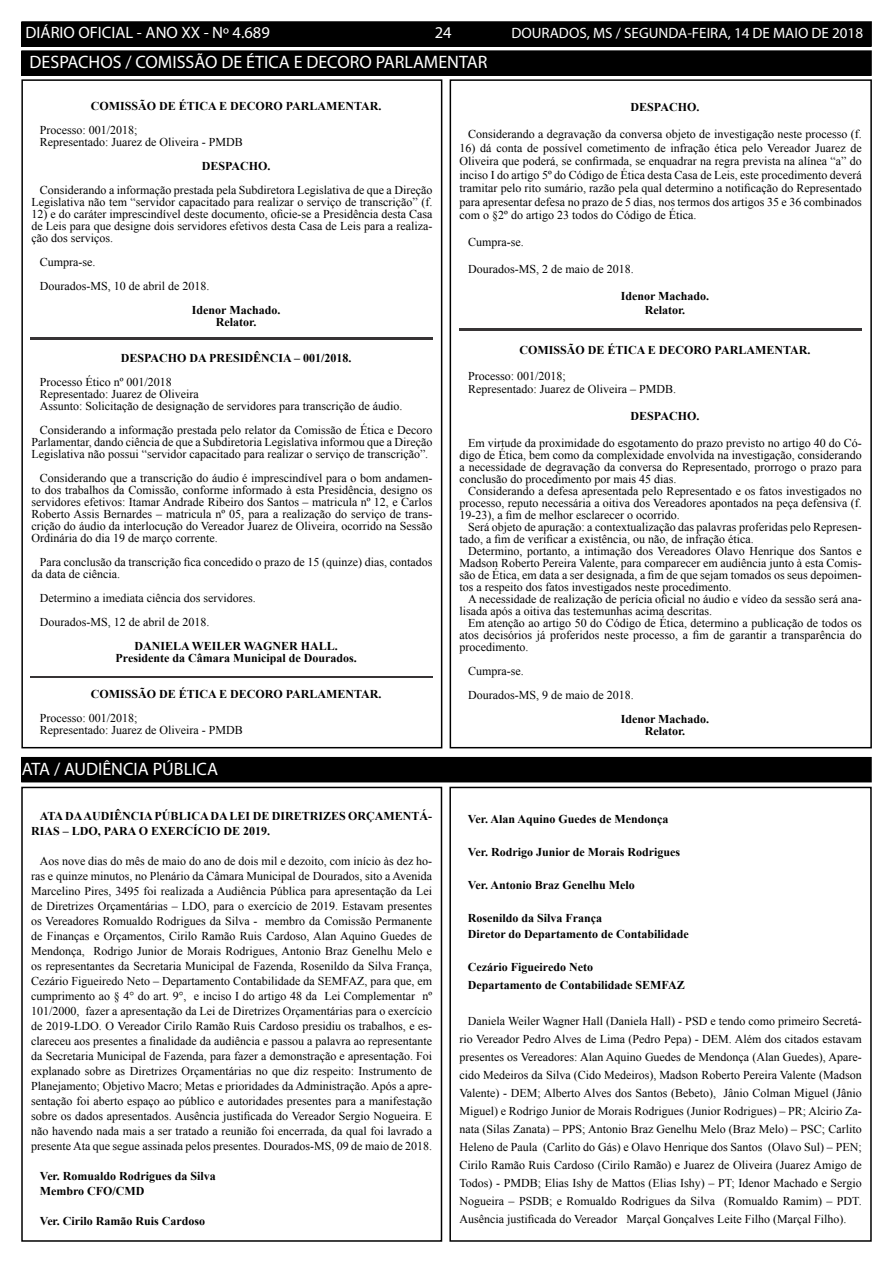
<style>
.page{position:relative;width:893px;height:1263px;background:#fff}
.page>*{position:absolute;margin:0;border:0;box-sizing:border-box;transform-origin:0 0}
.t1{font:18px "Myriad Pro";color:#fff}
.t2{font:16.5px "Myriad Pro";color:#fff}
.t3{font:15px "Myriad Pro";color:#fff}
.t4{font:12px/12px "Times New Roman";color:#000}
.t5{font:700 12px/12px "Times New Roman";color:#000;text-align:center}
</style>
<div class="page">
<div style="left:21px;top:22px;width:850px;height:24px;background:#000"></div>
<div style="left:21px;top:21px;width:851px;height:26px;border:2px solid #000"></div>
<div style="left:21px;top:51px;width:850px;height:24px;background:#000"></div>
<div style="left:21px;top:50px;width:851px;height:26px;border:2px solid #000"></div>
<div style="left:21px;top:79px;width:421px;height:669px;border:2px solid #000"></div>
<div style="left:450px;top:79px;width:422px;height:669px;border:2px solid #000"></div>
<img style="left:31px;top:338px;width:402px;height:1px">
<img style="left:460px;top:329px;width:402px;height:1px">
<img style="left:31px;top:676px;width:402px;height:2px">
<div style="left:21px;top:787px;width:421px;height:455px;border:2px solid #000"></div>
<div style="left:449px;top:787px;width:423px;height:455px;border:2px solid #000"></div>
<div style="left:21px;top:758px;width:850px;height:24px;background:#000"></div>
<div style="left:20px;top:757px;width:852px;height:25px;border:2px solid #000"></div>
<h2 class="t2" style="left:26px;top:22px;width:246px">DIÁRIO OFICIAL - ANO XX - Nº 4.689</h2>
<h2 class="t2" style="left:435px;top:22px;width:18px">24</h2>
<p class="t3" style="left:511px;top:24px;width:353px">DOURADOS, MS / SEGUNDA-FEIRA, 14 DE MAIO DE 2018</p>
<h1 class="t1" style="left:30px;top:51px;width:459px">DESPACHOS / COMISSÃO DE ÉTICA E DECORO PARLAMENTAR</h1>
<p class="t5" style="left:91px;top:99px;width:292px">COMISSÃO DE ÉTICA E DECORO PARLAMENTAR.</p>
<p class="t4" style="left:40px;top:123px;width:204px">Processo: 001/2018;<br>Representado: Juarez de Oliveira - PMDB</p>
<p class="t5" style="left:202px;top:159px;width:70px">DESPACHO.</p>
<p class="t4" style="left:31px;top:183px;width:402px;text-align:right">Considerando a informação prestada pela Subdiretora Legislativa de que a Direção<br>Legislativa não tem “servidor capacitado para realizar o serviço de transcrição” (f.</p>
<p class="t4" style="left:31px;top:207px;width:402px;text-align:justify">12) e do caráter imprescindível deste documento, oficie-se a Presidência desta Casa de Leis para que designe dois servidores efetivos desta Casa de Leis para a realiza&shy;ção dos serviços.</p>
<p class="t4" style="left:40px;top:249px;width:171px;line-height:24px">Cumpra-se.<br>Dourados-MS, 10 de abril de 2018.</p>
<p class="t5" style="left:192px;top:303px;width:90px">Idenor Machado.<br>Relator.</p>
<p class="t5" style="left:121px;top:351px;width:232px">DESPACHO DA PRESIDÊNCIA – 001/2018.</p>
<p class="t4" style="left:40px;top:375px;width:364px">Processo Ético nº 001/2018<br>Representado: Juarez de Oliveira<br>Assunto: Solicitação de designação de servidores para transcrição de áudio.</p>
<p class="t4" style="left:31px;top:423px;width:402px;text-align:justify;text-indent:9px">Considerando a informação prestada pelo relator da Comissão de Ética e Decoro Parlamentar, dando ciência de que a Subdiretoria Legislativa informou que a Direção Legislativa não possui “servidor capacitado para realizar o serviço de transcrição”.</p>
<p class="t4" style="left:31px;top:471px;width:402px;text-align:justify;text-indent:8px">Considerando que a transcrição do áudio é imprescindível para o bom andamen&shy;to dos trabalhos da Comissão, conforme informado à esta Presidência, designo os servidores efetivos: Itamar Andrade Ribeiro dos Santos – matricula nº 12, e Carlos Roberto Assis Bernardes – matricula nº 05, para a realização do serviço de trans&shy;crição do áudio da interlocução do Vereador Juarez de Oliveira, ocorrido na Sessão Ordinária do dia 19 de março corrente.</p>
<p class="t4" style="left:31px;top:555px;width:402px;text-indent:9px">Para conclusão da transcrição fica concedido o prazo de 15 (quinze) dias, contados da data de ciência.</p>
<p class="t4" style="left:40px;top:585px;width:217px;line-height:24px">Determino a imediata ciência dos servidores.<br>Dourados-MS, 12 de abril de 2018.</p>
<p class="t5" style="left:116px;top:639px;width:243px">DANIELA WEILER WAGNER HALL.<br>Presidente da Câmara Municipal de Dourados.</p>
<p class="t5" style="left:91px;top:687px;width:292px">COMISSÃO DE ÉTICA E DECORO PARLAMENTAR.</p>
<p class="t4" style="left:40px;top:711px;width:204px">Processo: 001/2018;<br>Representado: Juarez de Oliveira - PMDB</p>
<p class="t5" style="left:631px;top:101px;width:70px">DESPACHO.</p>
<p class="t4" style="left:468px;top:128px;width:395px">Considerando a degravação da conversa objeto de investigação neste processo (f.</p>
<p class="t4" style="left:460px;top:141px;width:404px;line-height:13.5px;text-align:justify">16) dá conta de possível cometimento de infração ética pelo Vereador Juarez de Oliveira que poderá, se confirmada, se enquadrar na regra prevista na alínea “a” do inciso I do artigo 5º do Código de Ética desta Casa de Leis, este procedimento deverá tramitar pelo rito sumário, razão pela qual determino a notificação do Representado para apresentar defesa no prazo de 5 dias, nos termos dos artigos 35 e 36 combinados com o §2º do artigo 23 todos do Código de Ética.</p>
<p class="t4" style="left:468px;top:236px;width:57px">Cumpra-se.</p>
<p class="t4" style="left:468px;top:263px;width:167px">Dourados-MS, 2 de maio de 2018.</p>
<p class="t5" style="left:621px;top:289px;width:90px;line-height:13.5px">Idenor Machado.<br>Relator.</p>
<p class="t5" style="left:519px;top:344px;width:292px">COMISSÃO DE ÉTICA E DECORO PARLAMENTAR.</p>
<p class="t4" style="left:468px;top:369px;width:209px;line-height:13.5px">Processo: 001/2018;<br>Representado: Juarez de Oliveira – PMDB.</p>
<p class="t5" style="left:631px;top:410px;width:70px">DESPACHO.</p>
<p class="t4" style="left:460px;top:437px;width:404px;text-align:justify;text-indent:9px">Em virtude da proximidade do esgotamento do prazo previsto no artigo 40 do Có&shy;digo de Ética, bem como da complexidade envolvida na investigação, considerando a necessidade de degravação da conversa do Representado, prorrogo o prazo para conclusão do procedimento por mais 45 dias.</p>
<p class="t4" style="left:460px;top:485px;width:404px;text-align:justify;text-indent:9px">Considerando a defesa apresentada pelo Representado e os fatos investigados no processo, reputo necessária a oitiva dos Vereadores apontados na peça defensiva (f.<br>19-23), a fim de melhor esclarecer o ocorrido.</p>
<p class="t4" style="left:460px;top:521px;width:404px;text-indent:9px">Será objeto de apuração: a contextualização das palavras proferidas pelo Represen&shy;tado, a fim de verificar a existência, ou não, de infração ética.</p>
<p class="t4" style="left:460px;top:545px;width:404px;text-align:justify;text-indent:9px">Determino, portanto, a intimação dos Vereadores Olavo Henrique dos Santos e Madson Roberto Pereira Valente, para comparecer em audiência junto à esta Comis&shy;são de Ética, em data a ser designada, a fim de que sejam tomados os seus depoimen&shy;tos a respeito dos fatos investigados neste procedimento.</p>
<p class="t4" style="left:460px;top:593px;width:404px;text-indent:9px">A necessidade de realização de perícia oficial no áudio e vídeo da sessão será ana&shy;lisada após a oitiva das testemunhas acima descritas.</p>
<p class="t4" style="left:460px;top:617px;width:404px;text-align:justify;text-indent:9px">Em atenção ao artigo 50 do Código de Ética, determino a publicação de todos os atos decisórios já proferidos neste processo, a fim de garantir a transparência do procedimento.</p>
<p class="t4" style="left:468px;top:659px;width:167px;line-height:24px">Cumpra-se.<br>Dourados-MS, 9 de maio de 2018.</p>
<p class="t5" style="left:621px;top:713px;width:90px">Idenor Machado.<br>Relator.</p>
<h1 class="t1" style="left:22px;top:758px;width:198px">ATA / AUDIÊNCIA PÚBLICA</h1>
<p class="t5" style="left:31px;top:808px;width:402px;line-height:15px;text-align:left;text-indent:9px">ATA DA AUDIÊNCIA PÚBLICA DA LEI DE DIRETRIZES ORÇAMENTÁ-<br>RIAS – LDO, PARA O EXERCÍCIO DE 2019.</p>
<p class="t4" style="left:31px;top:853px;width:402px;line-height:15px;text-align:justify;text-indent:9px">Aos nove dias do mês de maio do ano de dois mil e dezoito, com início às dez ho&shy;ras e quinze minutos, no Plenário da Câmara Municipal de Dourados, sito a Avenida Marcelino Pires, 3495 foi realizada a Audiência Pública para apresentação da Lei de Diretrizes Orçamentárias – LDO, para o exercício de 2019. Estavam presentes os Vereadores Romualdo Rodrigues da Silva - membro da Comissão Permanente de Finanças e Orçamentos, Cirilo Ramão Ruis Cardoso, Alan Aquino Guedes de Mendonça, Rodrigo Junior de Morais Rodrigues, Antonio Braz Genelhu Melo e os representantes da Secretaria Municipal de Fazenda, Rosenildo da Silva França, Cezário Figueiredo Neto – Departamento Contabilidade da SEMFAZ, para que, em cumprimento ao § 4° do art. 9°, e inciso I do artigo 48 da Lei Complementar nº 101/2000, fazer a apresentação da Lei de Diretrizes Orçamentárias para o exercício de 2019-LDO. O Vereador Cirilo Ramão Ruis Cardoso presidiu os trabalhos, e es&shy;clareceu aos presentes a finalidade da audiência e passou a palavra ao representante da Secretaria Municipal de Fazenda, para fazer a demonstração e apresentação. Foi explanado sobre as Diretrizes Orçamentárias no que diz respeito: Instrumento de Planejamento; Objetivo Macro; Metas e prioridades da Administração. Após a apre&shy;sentação foi aberto espaço ao público e autoridades presentes para a manifestação sobre os dados apresentados. Ausência justificada do Vereador Sergio Nogueira. E não havendo nada mais a ser tratado a reunião foi encerrada, da qual foi lavrado a presente Ata que segue assinada pelos presentes. Dourados-MS, 09 de maio de 2018.</p>
<p class="t5" style="left:40px;top:1168px;width:178px;line-height:15px;text-align:left">Ver. Romualdo Rodrigues da Silva<br>Membro CFO/CMD</p>
<p class="t5" style="left:40px;top:1214px;width:167px">Ver. Cirilo Ramão Ruis Cardoso</p>
<p class="t5" style="left:468px;top:812px;width:202px">Ver. Alan Aquino Guedes de Mendonça</p>
<p class="t5" style="left:468px;top:845px;width:214px">Ver. Rodrigo Junior de Morais Rodrigues</p>
<p class="t5" style="left:468px;top:878px;width:168px">Ver. Antonio Braz Genelhu Melo</p>
<p class="t5" style="left:468px;top:909px;width:222px;line-height:16.5px;text-align:left">Rosenildo da Silva França<br>Diretor do Departamento de Contabilidade</p>
<p class="t5" style="left:468px;top:958px;width:218px;line-height:18px;text-align:left">Cezário Figueiredo Neto<br>Departamento de Contabilidade SEMFAZ</p>
<p class="t4" style="left:459px;top:1012px;width:404px;line-height:18px;text-align:justify;text-indent:9px">Daniela Weiler Wagner Hall (Daniela Hall) - PSD e tendo como primeiro Secretá&shy;rio Vereador Pedro Alves de Lima (Pedro Pepa) - DEM. Além dos citados estavam presentes os Vereadores: Alan Aquino Guedes de Mendonça (Alan Guedes), Apare&shy;cido Medeiros da Silva (Cido Medeiros), Madson Roberto Pereira Valente (Madson Valente) - DEM; Alberto Alves dos Santos (Bebeto), Jânio Colman Miguel (Jânio Miguel) e Rodrigo Junior de Morais Rodrigues (Junior Rodrigues) – PR; Alcirio Za&shy;nata (Silas Zanata) – PPS; Antonio Braz Genelhu Melo (Braz Melo) – PSC; Carlito Heleno de Paula (Carlito do Gás) e Olavo Henrique dos Santos (Olavo Sul) – PEN; Cirilo Ramão Ruis Cardoso (Cirilo Ramão) e Juarez de Oliveira (Juarez Amigo de Todos) - PMDB; Elias Ishy de Mattos (Elias Ishy) – PT; Idenor Machado e Sergio Nogueira – PSDB; e Romualdo Rodrigues da Silva (Romualdo Ramim) – PDT.<br>Ausência justificada do Vereador Marçal Gonçalves Leite Filho (Marçal Filho).</p>
</div>
